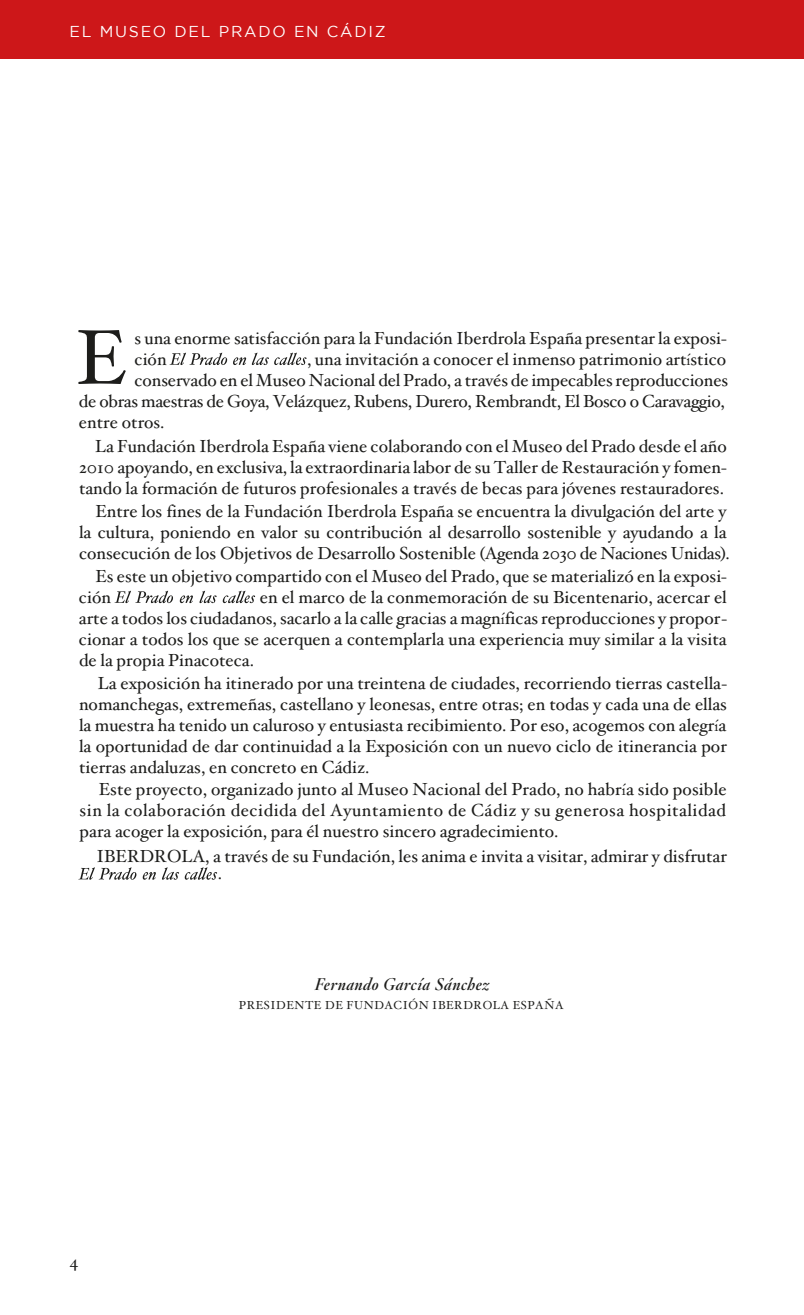
<style>
.page{position:relative;width:804px;height:1315px;background:#fff}
.page>*{position:absolute;margin:0;border:0;box-sizing:border-box;transform-origin:0 0}
.t1{font:77.52px "Hoefler Text";color:#1d1d1b}
.t2{font:17.5px/21px "Hoefler Text";color:#1d1d1b}
.t3{font:17.5px "Hoefler Text";letter-spacing:-.02em;color:#1d1d1b}
.t4{font:italic 700 16.62px "Hoefler Titling";letter-spacing:.03em;color:#1d1d1b}
.t5{font:16.62px "Hoefler Text";color:#1d1d1b}
.t6{font:15.75px "Gotham";letter-spacing:.11em;color:#fff}
.t7{font:11.72px "Hoefler Text";letter-spacing:.05em;color:#1d1d1b}
.s1{font-family:"Garamond"}
</style>
<div class="page">
<div style="left:0;top:0;width:804px;height:58px;background:#cd1719"></div>
<svg style="left:169px;top:353px;width:58px;height:12px"></svg>
<svg style="left:233px;top:357px;width:13px;height:8px"></svg>
<svg style="left:252px;top:353px;width:54px;height:12px"></svg>
<svg style="left:114px;top:591px;width:59px;height:12px"></svg>
<svg style="left:180px;top:595px;width:13px;height:8px"></svg>
<svg style="left:199px;top:591px;width:17px;height:12px"></svg>
<svg style="left:223px;top:591px;width:32px;height:12px"></svg>
<svg style="left:79px;top:867px;width:57px;height:12px"></svg>
<svg style="left:143px;top:872px;width:13px;height:7px"></svg>
<svg style="left:162px;top:867px;width:17px;height:12px"></svg>
<svg style="left:185px;top:867px;width:32px;height:12px"></svg>
<p class="t6" style="left:70px;top:23px;width:318px">EL MUSEO DEL PRADO EN CÁDIZ</p>
<h1 class="t1" style="left:76px;top:312px;width:52px">E</h1>
<p class="t2" style="left:135px;top:328px;width:594px">s una enorme satisfacción para la Fundación Iberdrola España presentar la exposi&shy;ción</p>
<p class="t2" style="left:307px;top:349px;width:420px">, una invitación a conocer el inmenso patrimonio art<span class="s1">í</span>stico</p>
<p class="t2" style="left:135px;top:370px;width:595px">conservado en el Museo Nacional del Prado, a través de impecables reproducciones</p>
<p class="t3" style="left:79px;top:390px;width:647px">de obras maestras de Goya, Velázquez, Rubens, Durero, Rembrandt, El Bosco o Caravaggio,</p>
<p class="t2" style="left:79px;top:412px;width:87px">entre otros.</p>
<p class="t2" style="left:79px;top:436px;width:649px;text-align:justify;text-indent:16px">La Fundación Iberdrola España viene colaborando con el Museo del Prado desde el año 2010 apoyando, en exclusiva, la extraordinaria labor de su Taller de Restauración y fomen&shy;tando la formación de futuros profesionales a través de becas para jóvenes restauradores.</p>
<p class="t2" style="left:79px;top:501px;width:652px;text-indent:16px">Entre los fines de la Fundación Iberdrola España se encuentra la divulgación del arte y la cultura, poniendo en valor su contribución al desarrollo sostenible y ayudando a la consecución de los Objetivos de Desarrollo Sostenible (Agenda 2030 de Naciones Unidas).</p>
<p class="t2" style="left:79px;top:566px;width:649px;text-indent:16px">Es este un objetivo compartido con el Museo del Prado, que se materializó en la exposi&shy;ción</p>
<p class="t2" style="left:79px;top:587px;width:649px;text-align:justify;text-indent:181px">en el marco de la conmemoración de su Bicentenario, acercar el arte a todos los ciudadanos, sacarlo a la calle gracias a magn<span class="s1">í</span>ficas reproducciones y propor&shy;cionar a todos los que se acerquen a contemplarla una experiencia muy similar a la visita de la propia Pinacoteca.</p>
<p class="t2" style="left:79px;top:673px;width:649px;text-align:justify;text-indent:19px">La exposición ha itinerado por una treintena de ciudades, recorriendo tierras castella&shy;nomanchegas, extremeñas, castellano y leonesas, entre otras; en todas y cada una de ellas la muestra ha tenido un caluroso y entusiasta recibimiento. Por eso, acogemos con alegr<span class="s1">í</span>a la oportunidad de dar continuidad a la Exposición con un nuevo ciclo de itinerancia por tierras andaluzas, en concreto en Cádiz.</p>
<p class="t2" style="left:80px;top:779px;width:648px;text-align:justify;text-indent:19px">Este proyecto, organizado junto al Museo Nacional del Prado, no habr<span class="s1">í</span>a sido posible sin la colaboración decidida del Ayuntamiento de Cádiz y su generosa hospitalidad para acoger la exposición, para él nuestro sincero agradecimiento.</p>
<p class="t2" style="left:218px;top:848px;width:510px;line-height:17.5px;text-indent:-121px">IBERDROLA, a través de su Fundación, les anima e invita a visitar, admirar y disfrutar .</p>
<p class="t4" style="left:315px;top:975px;width:176px">Fernando García Sánchez</p>
<p class="t5" style="left:69px;top:1252px;width:10px">4</p>
<p class="t7" style="left:239px;top:998px;width:326px">PRESIDENTE DE FUNDACIÓN IBERDROLA ESPAÑA</p>
</div>
